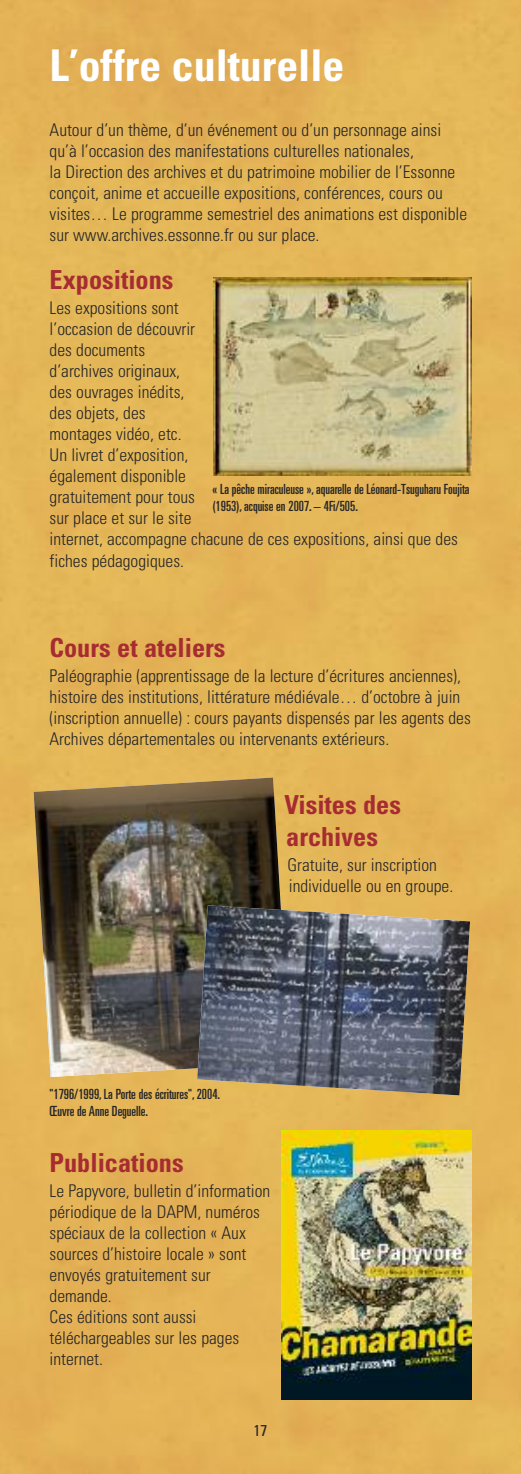
<style>
.page{position:relative;width:521px;height:1474px;background:#fff}
.page>*{position:absolute;margin:0;border:0;box-sizing:border-box;transform-origin:0 0}
.t1{font:700 condensed 43.75px "Univers";color:#fff}
.t2{font:700 condensed 26.25px/31.5px "Univers";color:#a62c32}
.t3{font:300 condensed 17.5px/21px "Univers";color:#272627}
.t4{font:condensed 15.75px "Univers";color:#272627}
.t5{font:ultra-condensed 14px/16.8px "Univers";color:#272627}
</style>
<div class="page">
<div style="left:0;top:0;width:521px;height:1473px;background:#e4b558"></div>
<img style="left:281px;top:1130px;width:190px;height:269px">
<img style="left:213px;top:277px;width:258px;height:198px">
<img style="left:34px;top:777px;width:256px;height:300px">
<img style="left:197px;top:905px;width:273px;height:190px">
<h1 class="t1" style="left:50px;top:50px;width:296px">L’offre culturelle</h1>
<p class="t3" style="left:50px;top:121px;width:419px">Autour d’un thème, d’un événement ou d’un personnage ainsi qu’à l’occasion des manifestations culturelles nationales,<br>la Direction des archives et du patrimoine mobilier de l’Essonne conçoit, anime et accueille expositions, conférences, cours ou visites… Le programme semestriel des animations est disponible sur www.archives.essonne.fr ou sur place.</p>
<h2 class="t2" style="left:50px;top:266px;width:125px">Expositions</h2>
<p class="t3" style="left:50px;top:299px;width:410px">Les expositions sont<br>l’occasion de découvrir<br>des documents<br>d’archives originaux,<br>des ouvrages inédits,<br>des objets, des<br>montages vidéo, etc.<br>Un livret d’exposition,<br>également disponible<br>gratuitement pour tous<br>sur place et sur le site<br>internet, accompagne chacune de ces expositions, ainsi que des fiches pédagogiques.</p>
<p class="t5" style="left:212px;top:482px;width:259px">« La pêche miraculeuse »,aquarelle de Léonard-Tsuguharu Foujita (1953),acquise en 2007. – 4Fi/505.</p>
<h2 class="t2" style="left:50px;top:634px;width:177px">Cours et ateliers</h2>
<p class="t3" style="left:50px;top:667px;width:423px">Paléographie (apprentissage de la lecture d’écritures anciennes), histoire des institutions, littérature médiévale… d’octobre à juin (inscription annuelle) : cours payants dispensés par les agents des Archives départementales ou intervenants extérieurs.</p>
<h2 class="t2" style="left:284px;top:791px;width:118px">Visites des archives</h2>
<p class="t3" style="left:288px;top:856px;width:167px">Gratuite, sur inscription individuelle ou en groupe.</p>
<p class="t5" style="left:50px;top:1086px;width:172px">"1796/1999,La Porte des écritures",2004.<br>Œuvre de Anne Deguelle.</p>
<h2 class="t2" style="left:50px;top:1148px;width:136px">Publications</h2>
<p class="t3" style="left:50px;top:1181px;width:222px">Le Papyvore, bulletin d’information périodique de la DAPM, numéros spéciaux de la collection « Aux sources d’histoire locale » sont envoyés gratuitement sur demande.<br>Ces éditions sont aussi téléchargeables sur les pages internet.</p>
<p class="t4" style="left:253px;top:1424px;width:15px">17</p>
</div>
